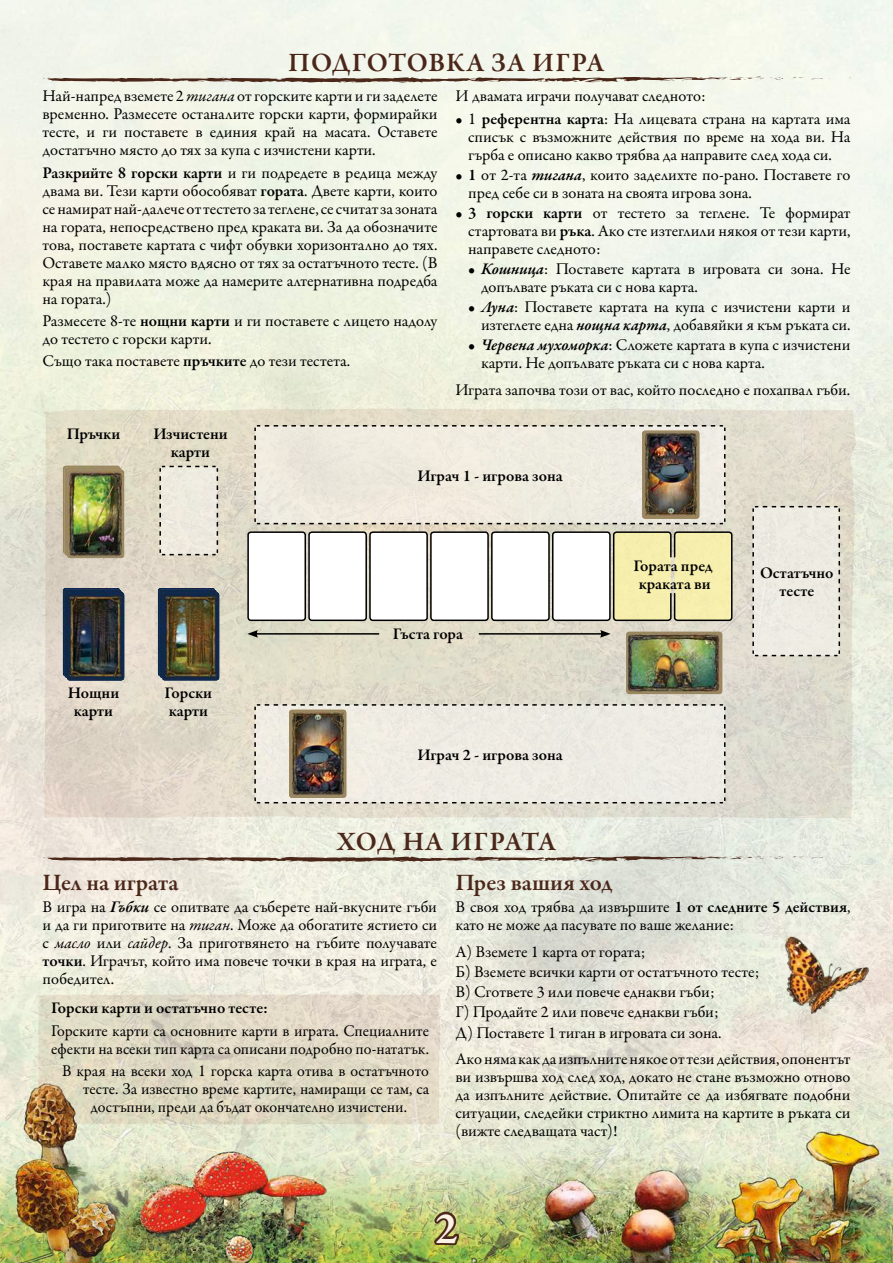
<style>
.page{position:relative;width:893px;height:1263px;background:#fff}
.page>*{position:absolute;margin:0;border:0;box-sizing:border-box;transform-origin:0 0}
.t1{font:600 45.9px "Garamond Premr Pro";color:#fcf3e6}
.t2{font:600 27px "Garamond Premr Pro";letter-spacing:.025em;color:#4b271a}
.t3{font:600 27px "Garamond Premr Pro";letter-spacing:-.01em;color:#4b271a}
.t4{font:600 24px "Garamond Premr Pro";color:#4b271a}
.t5{font:16.5px/18px "Garamond Premr Pro";color:#000}
.t6{font:600 16.5px/18px "Garamond Premr Pro";color:#000;text-align:center}
.t7{font:700 3.45px "Adobe Garamond Pro";color:#1d1d1b}
.s1{font-style:italic}
.s2{font-weight:600}
.s3{font-weight:600;font-style:italic}
</style>
<div class="page">
<img style="left:0;top:0;width:893px;height:1263px">
<svg style="left:41px;top:408px;width:815px;height:411px;background:#dfd9c9"></svg>
<svg style="left:430px;top:1209px;width:33px;height:39px"></svg>
<svg style="left:791px;top:77px;width:39px;height:3px"></svg>
<svg style="left:43px;top:77px;width:741px;height:6px;background:#aa9c90"></svg>
<svg style="left:791px;top:856px;width:39px;height:3px"></svg>
<svg style="left:43px;top:856px;width:741px;height:6px;background:#a49588"></svg>
<svg style="left:159px;top:465px;width:60px;height:91px;background:#e3dfd4"></svg>
<svg style="left:254px;top:703px;width:472px;height:101px;background:#d7d4cb"></svg>
<svg style="left:254px;top:424px;width:472px;height:101px;background:#d2cec2"></svg>
<svg style="left:752px;top:505px;width:89px;height:152px;background:#e6e3db"></svg>
<div style="left:248px;top:532px;width:57px;height:88px;background:#fff;border-radius:3px"></div>
<div style="left:247px;top:531px;width:59px;height:90px;border:2px solid #000;border-radius:3px"></div>
<div style="left:431px;top:532px;width:57px;height:88px;background:#fff;border-radius:3px"></div>
<div style="left:430px;top:531px;width:59px;height:90px;border:2px solid #000;border-radius:3px"></div>
<div style="left:309px;top:532px;width:57px;height:88px;background:#fff;border-radius:3px"></div>
<div style="left:308px;top:531px;width:59px;height:90px;border:2px solid #000;border-radius:3px"></div>
<div style="left:492px;top:532px;width:57px;height:88px;background:#fff;border-radius:3px"></div>
<div style="left:491px;top:531px;width:59px;height:90px;border:2px solid #000;border-radius:3px"></div>
<div style="left:614px;top:532px;width:57px;height:88px;background:#f6eead;border-radius:3px"></div>
<div style="left:370px;top:532px;width:57px;height:88px;background:#fff;border-radius:3px"></div>
<div style="left:369px;top:531px;width:59px;height:90px;border:2px solid #000;border-radius:3px"></div>
<div style="left:553px;top:532px;width:57px;height:88px;background:#fff;border-radius:3px"></div>
<div style="left:552px;top:531px;width:59px;height:90px;border:2px solid #000;border-radius:3px"></div>
<div style="left:675px;top:532px;width:57px;height:88px;background:#f6efad;border-radius:3px"></div>
<img style="left:63px;top:588px;width:61px;height:92px">
<svg style="left:63px;top:466px;width:61px;height:92px"></svg>
<img style="left:67px;top:470px;width:57px;height:88px">
<img style="left:158px;top:588px;width:61px;height:92px">
<svg style="left:262px;top:425px;width:455px;height:99px;background:#eae6da"></svg>
<img style="left:642px;top:431px;width:57px;height:88px">
<svg style="left:262px;top:704px;width:455px;height:104px;background:#e9e6de"></svg>
<img style="left:289px;top:710px;width:57px;height:88px">
<img style="left:626px;top:632px;width:96px;height:62px">
<div style="left:613px;top:531px;width:59px;height:90px;border:2px solid #000;border-radius:3px"></div>
<div style="left:674px;top:531px;width:58px;height:90px;border:2px solid #000;border-radius:3px"></div>
<hr style="left:256px;top:633px;width:123px;height:2px;background:#000">
<svg style="left:247px;top:630px;width:11px;height:8px"></svg>
<hr style="left:479px;top:633px;width:123px;height:2px;background:#000">
<svg style="left:600px;top:630px;width:11px;height:8px"></svg>
<svg style="left:36px;top:994px;width:405px;height:131px;background:#ddd5c0"></svg>
<img style="left:782px;top:931px;width:94px;height:96px">
<h2 class="t2" style="left:288px;top:46px;width:318px">ПОДГОТОВКА ЗА ИГРА</h2>
<p class="t5" style="left:43px;top:87px;width:396px;text-align:justify">Най-напред вземете 2 <span class="s1">тигана</span> от горските карти и ги заделете временно. Размесете останалите горски карти, формирайки тесте, и ги поставете в единия край на масата. Оставете достатъчно място до тях за купа с изчистени карти.</p>
<p class="t5" style="left:43px;top:164px;width:396px;text-align:justify"><span class="s2">Разкрийте 8 горски карти</span> и ги подредете в редица между двама ви. Тези карти обособяват <span class="s2">гората</span>. Двете карти, които се намират най-далече от тестето за теглене, се считат за зоната на гората, непосредствено пред краката ви. За да обозначите това, поставете картата с чифт обувки хоризонтално до тях.<br>Оставете малко място вдясно от тях за остатъчното тесте. (В края на правилата може да намерите алтернативна подредба на гората.)</p>
<p class="t5" style="left:43px;top:312px;width:396px">Размесете 8-те <span class="s2">нощни карти</span> и ги поставете с лицето надолу до тестето с горски карти.</p>
<p class="t5" style="left:43px;top:352px;width:309px">Също така поставете <span class="s2">пръчките</span> до тези тестета.</p>
<p class="t6" style="left:67px;top:425px;width:55px">Пръчки</p>
<p class="t6" style="left:153px;top:425px;width:76px">Изчистени карти</p>
<p class="t5" style="left:455px;top:87px;width:252px">И двамата играчи получават следното:</p>
<p class="t5" style="left:468px;top:110px;width:384px;text-align:justify;text-indent:-13px">• 1 <span class="s2">референтна карта</span>: На лицевата страна на картата има списък с възможните действия по време на хода ви. На гърба е описано какво трябва да направите след хода си.</p>
<p class="t5" style="left:468px;top:166px;width:384px;text-indent:-13px">• <span class="s2">1</span> от 2-та <span class="s3">тигана</span>, които заделихте по-рано. Поставете го пред себе си в зоната на своята игрова зона.</p>
<p class="t5" style="left:468px;top:204px;width:384px;text-align:justify;text-indent:-13px">• <span class="s2">3 горски карти</span> от тестето за теглене. Те формират стартовата ви <span class="s2">ръка</span>. Ако сте изтеглили някоя от тези карти, направете следното:</p>
<p class="t5" style="left:481px;top:260px;width:371px;text-indent:-13px">• <span class="s3">Кошница</span>: Поставете картата в игровата си зона. Не допълвате ръката си с нова карта.</p>
<p class="t5" style="left:468px;top:298px;width:384px;text-align:right">• <span class="s3">Луна</span>: Поставете картата на купа с изчистени карти и изтеглете една <span class="s3">нощна карта</span>, добавяйки я към ръката си.</p>
<p class="t5" style="left:481px;top:336px;width:371px;text-indent:-13px">• <span class="s3">Червена мухоморка</span>: Сложете картата в купа с изчистени карти. Не допълвате ръката си с нова карта.</p>
<p class="t5" style="left:455px;top:381px;width:396px">Играта започва този от вас, който последно е похапвал гъби.</p>
<p class="t6" style="left:68px;top:684px;width:53px">Нощни карти</p>
<p class="t6" style="left:165px;top:684px;width:49px;text-align:left">Горски карти</p>
<p class="t6" style="left:417px;top:467px;width:147px">Играч 1 - игрова зона</p>
<p class="t6" style="left:393px;top:625px;width:71px">Гъста гора</p>
<p class="t7" style="left:316px;top:716px;width:5px">13</p>
<p class="t6" style="left:417px;top:746px;width:147px">Играч 2 - игрова зона</p>
<h2 class="t3" style="left:337px;top:825px;width:221px">ХОД НА ИГРАТА</h2>
<p class="t7" style="left:673px;top:513px;width:5px;rotate:-180deg">13</p>
<p class="t6" style="left:633px;top:557px;width:81px">Гората пред краката ви</p>
<p class="t6" style="left:760px;top:564px;width:75px">Остатъчно тесте</p>
<h3 class="t4" style="left:43px;top:868px;width:137px">Цел на играта</h3>
<p class="t5" style="left:43px;top:899px;width:396px;text-align:justify">В игра на <span class="s3">Гъбки</span> се опитвате да съберете най-вкусните гъби и да ги приготвите на <span class="s1">тиган</span>. Може да обогатите ястието си с <span class="s1">масло</span> или <span class="s1">сайдер</span>. За приготвянето на гъбите получавате <span class="s2">точки</span>. Играчът, който има повече точки в края на играта, е победител.</p>
<p class="t6" style="left:51px;top:999px;width:219px">Горски карти и остатъчно тесте:</p>
<p class="t5" style="left:51px;top:1022px;width:379px">Горските карти са основните карти в играта. Специалните ефекти на всеки тип карта са описани подробно по-нататък.</p>
<p class="t5" style="left:62px;top:1062px;width:368px">В края на всеки ход 1 горска карта отива в остатъчното</p>
<p class="t5" style="left:83px;top:1080px;width:347px">тесте. За известно време картите, намиращи се там, са</p>
<p class="t5" style="left:91px;top:1098px;width:318px">достъпни, преди да бъдат окончателно изчистени.</p>
<h3 class="t4" style="left:455px;top:868px;width:159px">През вашия ход</h3>
<p class="t5" style="left:455px;top:899px;width:396px">В своя ход трябва да извършите <span class="s2">1 от следните 5 действия</span>, като не може да пасувате по ваше желание:</p>
<p class="t5" style="left:455px;top:942px;width:305px;line-height:20.1px">А) Вземете 1 карта от гората;<br>Б) Вземете всички карти от остатъчното тесте; В) Сгответе 3 или повече еднакви гъби;<br>Г) Продайте 2 или повече еднакви гъби;<br>Д) Поставете 1 тиган в игровата си зона.</p>
<p class="t5" style="left:455px;top:1050px;width:396px;text-align:justify">Ако няма как да изпълните някое от тези действия, опонентът ви извършва ход след ход, докато не стане възможно отново да изпълните действие. Опитайте се да избягвате подобни ситуации, следейки стриктно лимита на картите в ръката си (вижте следващата част)!</p>
<h1 class="t1" style="left:435px;top:1200px;width:24px">2</h1>
</div>
